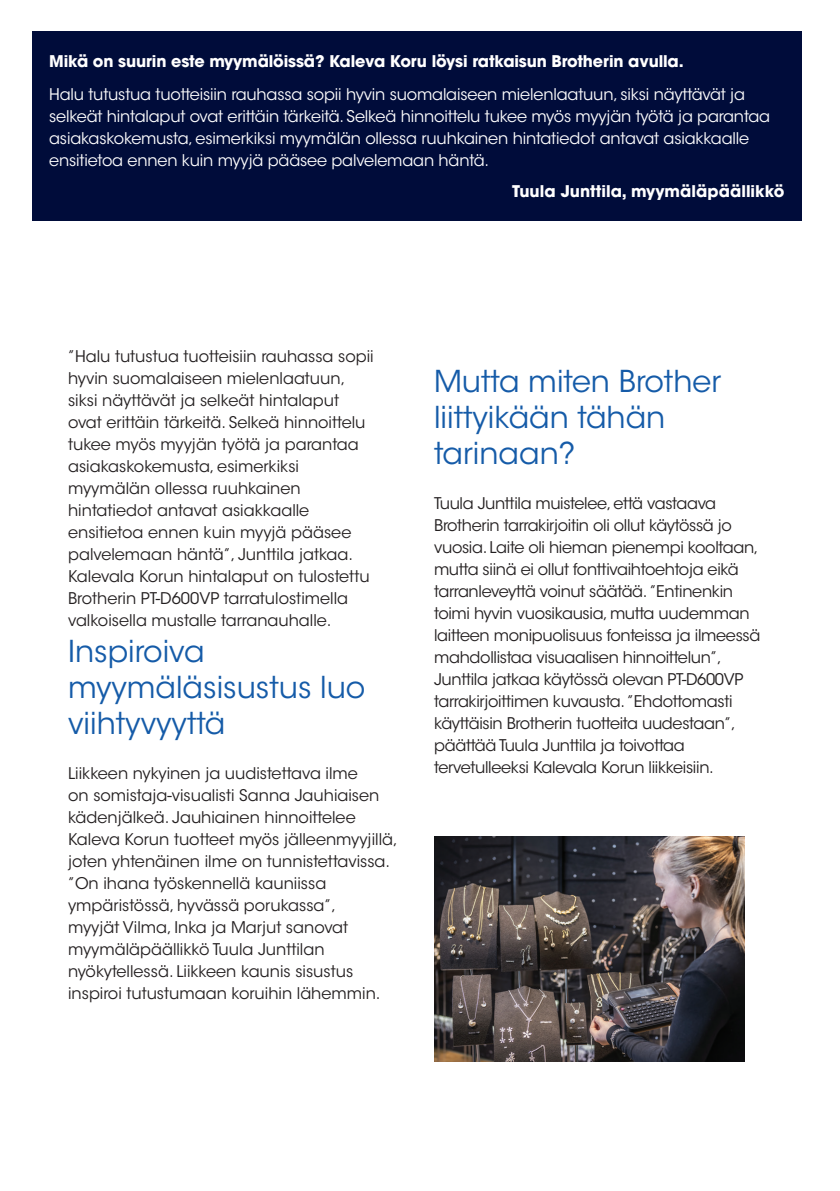
<style>
.page{position:relative;width:840px;height:1191px;background:#fff}
.page>*{position:absolute;margin:0;border:0;box-sizing:border-box;transform-origin:0 0}
.t1{font:30px/36px "ITC Avant Garde Std";color:#155ba8}
.t2{font:16px/22px "ITC Avant Garde Std";color:#231f20}
.t3{font:16px/22px "ITC Avant Garde Std";letter-spacing:-.02em;color:#231f20}
.t4{font:16px/22px "ITC Avant Garde Std";letter-spacing:-.01em;color:#fff}
.t5{font:700 16px "ITC Avant Garde Std";letter-spacing:-.01em;color:#fff}
</style>
<div class="page">
<div style="left:32px;top:31px;width:769px;height:190px;background:#000c3a"></div>
<img style="left:434px;top:836px;width:309px;height:225px">
<p class="t5" style="left:49px;top:50px;width:635px">Mikä on suurin este myymälöissä? Kaleva Koru löysi ratkaisun Brotherin avulla.</p>
<p class="t4" style="left:49px;top:83px;width:722px">Halu tutustua tuotteisiin rauhassa sopii hyvin suomalaiseen mielenlaatuun, siksi näyttävät ja selkeät hintalaput ovat erittäin tärkeitä. Selkeä hinnoittelu tukee myös myyjän työtä ja parantaa asiakaskokemusta, esimerkiksi myymälän ollessa ruuhkainen hintatiedot antavat asiakkaalle ensitietoa ennen kuin myyjä pääsee palvelemaan häntä.</p>
<p class="t5" style="left:512px;top:181px;width:273px">Tuula Junttila, myymäläpäällikkö</p>
<p class="t2" style="left:68px;top:345px;width:307px">”Halu tutustua tuotteisiin rauhassa sopii hyvin suomalaiseen mielenlaatuun, siksi näyttävät ja selkeät hintalaput ovat erittäin tärkeitä. Selkeä hinnoittelu tukee myös myyjän työtä ja parantaa asiakaskokemusta, esimerkiksi myymälän ollessa ruuhkainen hintatiedot antavat asiakkaalle ensitietoa ennen kuin myyjä pääsee palvelemaan häntä”, Junttila jatkaa.<br>Kalevala Korun hintalaput on tulostettu Brotherin PT-D600VP tarratulostimella valkoisella mustalle tarranauhalle.</p>
<h1 class="t1" style="left:68px;top:633px;width:299px">Inspiroiva myymäläsisustus luo viihtyvyyttä</h1>
<p class="t2" style="left:68px;top:762px;width:331px">Liikkeen nykyinen ja uudistettava ilme<br>on somistaja-visualisti Sanna Jauhiaisen kädenjälkeä. Jauhiainen hinnoittelee Kaleva Korun tuotteet myös jälleenmyyjillä, joten yhtenäinen ilme on tunnistettavissa. ”On ihana työskennellä kauniissa ympäristössä, hyvässä porukassa”,<br>myyjät Vilma, Inka ja Marjut sanovat myymäläpäällikkö Tuula Junttilan nyökytellessä. Liikkeen kaunis sisustus inspiroi tutustumaan koruihin lähemmin.</p>
<h1 class="t1" style="left:434px;top:364px;width:288px">Mutta miten Brother liittyikään tähän tarinaan?</h1>
<p class="t3" style="left:434px;top:492px;width:327px">Tuula Junttila muistelee, että vastaava Brotherin tarrakirjoitin oli ollut käytössä jo vuosia. Laite oli hieman pienempi kooltaan, mutta siinä ei ollut fonttivaihtoehtoja eikä tarranleveyttä voinut säätää. ”Entinenkin toimi hyvin vuosikausia, mutta uudemman laitteen monipuolisuus fonteissa ja ilmeessä mahdollistaa visuaalisen hinnoittelun”, Junttila jatkaa käytössä olevan PT-D600VP tarrakirjoittimen kuvausta. ”Ehdottomasti käyttäisin Brotherin tuotteita uudestaan”, päättää Tuula Junttila ja toivottaa tervetulleeksi Kalevala Korun liikkeisiin.</p>
</div>
